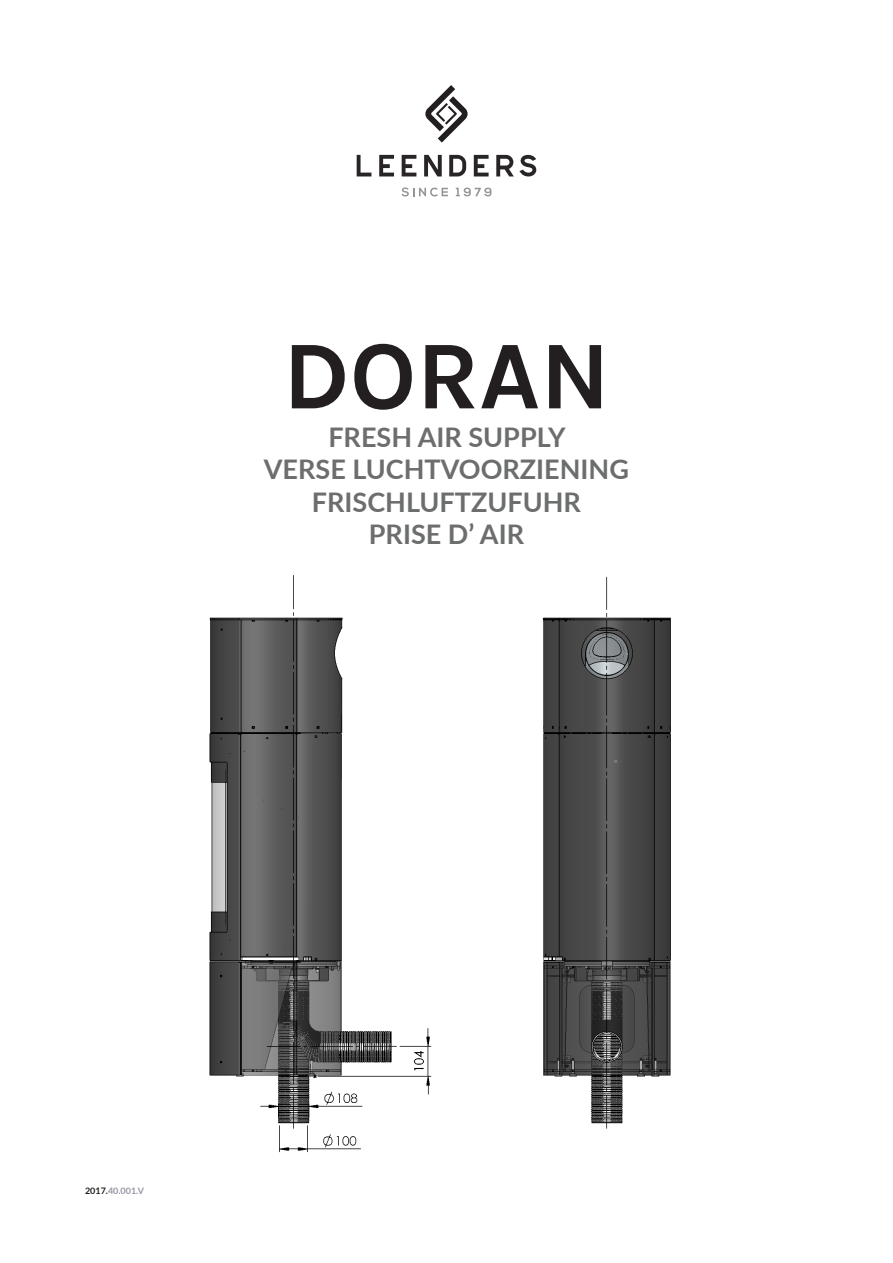
<style>
.page{position:relative;width:893px;height:1263px;background:#fff}
.page>*{position:absolute;margin:0;border:0;box-sizing:border-box;transform-origin:0 0}
.t1{font:700 97.5px "Karla";color:#231f20}
.t2{font:700 27px "Lato";color:#6c6d6d}
.tussenkopjes{font:700 9px "Lato";color:#9496a4}
.s1{color:#231f20}
</style>
<div class="page">
<svg style="left:425px;top:85px;width:43px;height:58px"></svg>
<svg style="left:357px;top:155px;width:14px;height:21px"></svg>
<svg style="left:379px;top:155px;width:15px;height:21px"></svg>
<svg style="left:402px;top:155px;width:14px;height:21px"></svg>
<svg style="left:474px;top:155px;width:15px;height:21px"></svg>
<svg style="left:424px;top:155px;width:18px;height:21px"></svg>
<svg style="left:449px;top:155px;width:17px;height:21px"></svg>
<svg style="left:496px;top:155px;width:40px;height:22px"></svg>
<svg style="left:401px;top:187px;width:47px;height:9px"></svg>
<svg style="left:456px;top:188px;width:35px;height:8px"></svg>
<img style="left:209px;top:575px;width:462px;height:578px">
<p class="t1" style="left:283px;top:319px;width:329px">DORAN</p>
<p class="t2" style="left:328px;top:417px;width:239px">FRESH AIR SUPPLY</p>
<p class="t2" style="left:264px;top:450px;width:367px">VERSE LUCHTVOORZIENING</p>
<p class="t2" style="left:312px;top:482px;width:270px">FRISCHLUFTZUFUHR</p>
<p class="t2" style="left:369px;top:514px;width:157px">PRISE D’ AIR</p>
<p class="tussenkopjes" style="left:85px;top:1184px;width:61px"><span class="s1">2017.</span>40.001.V</p>
</div>
